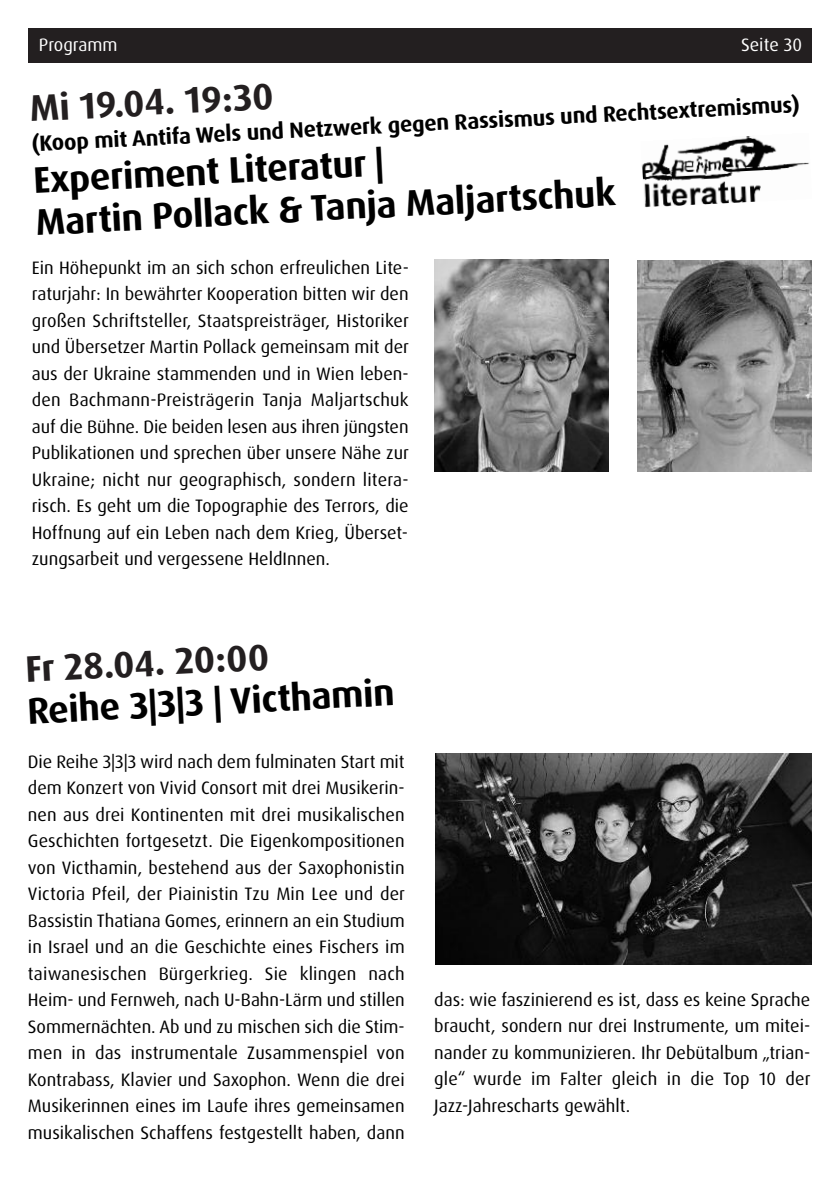
<style>
.page{position:relative;width:840px;height:1191px;background:#fff}
.page>*{position:absolute;margin:0;border:0;box-sizing:border-box;transform-origin:0 0}
.t1{font:700 37px/42px "Dax OT";color:#000}
.t2{font:700 37px "Dax OT";color:#231f20}
.t3{font:700 22px "Dax OT";color:#000}
.t4{font:18px/26.6px "Dax Pro";color:#000;text-align:justify}
.t5{font:18px "Dax OT";color:#fff}
</style>
<div class="page">
<div style="left:28px;top:28px;width:783px;height:34px;background:#231f20"></div>
<img style="left:435px;top:753px;width:376px;height:212px">
<img style="left:637px;top:260px;width:174px;height:211px">
<img style="left:434px;top:260px;width:174px;height:211px">
<img style="left:641px;top:136px;width:168px;height:71px">
<p class="t5" style="left:39px;top:36px;width:80px">Programm</p>
<p class="t5" style="left:740px;top:37px;width:62px">Seite 30</p>
<h1 class="t2" style="left:29px;top:93px;width:245px;rotate:-3deg">Mi 19.04. 19:30</h1>
<p class="t3" style="left:31px;top:134px;width:770px;rotate:-3deg">(Koop mit Antifa Wels und Netzwerk gegen Rassismus und Rechtsextremismus)</p>
<h1 class="t1" style="left:33px;top:162px;width:582px;rotate:-3deg">Experiment Literatur |<br>Martin Pollack &amp; Tanja Maljartschuk</h1>
<p class="t4" style="left:32px;top:255px;width:378px">Ein Höhepunkt im an sich schon erfreulichen Lite&shy;raturjahr: In bewährter Kooperation bitten wir den großen Schriftsteller, Staatspreisträger, Historiker und Übersetzer Martin Pollack gemeinsam mit der aus der Ukraine stammenden und in Wien leben&shy;den Bachmann-Preisträgerin Tanja Maljartschuk auf die Bühne. Die beiden lesen aus ihren jüngsten Publikationen und sprechen über unsere Nähe zur Ukraine; nicht nur geographisch, sondern litera&shy;risch. Es geht um die Topographie des Terrors, die Hoffnung auf ein Leben nach dem Krieg, Überset&shy;zungsarbeit und vergessene HeldInnen.</p>
<h1 class="t2" style="left:24px;top:653px;width:246px;rotate:-3deg">Fr 28.04. 20:00</h1>
<h1 class="t1" style="left:27px;top:693px;width:369px;rotate:-3deg">Reihe 3|3|3 | Victhamin</h1>
<p class="t4" style="left:28px;top:749px;width:378px">Die Reihe 3|3|3 wird nach dem fulminaten Start mit dem Konzert von Vivid Consort mit drei Musikerin&shy;nen aus drei Kontinenten mit drei musikalischen Geschichten fortgesetzt. Die Eigenkompositionen von Victhamin, bestehend aus der Saxophonistin Victoria Pfeil, der Piainistin Tzu Min Lee und der Bassistin Thatiana Gomes, erinnern an ein Studium in Israel und an die Geschichte eines Fischers im taiwanesischen Bürgerkrieg. Sie klingen nach Heim- und Fernweh, nach U-Bahn-Lärm und stillen Sommernächten. Ab und zu mischen sich die Stim&shy;men in das instrumentale Zusammenspiel von Kontrabass, Klavier und Saxophon. Wenn die drei Musikerinnen eines im Laufe ihres gemeinsamen musikalischen Schaffens festgestellt haben, dann</p>
<p class="t4" style="left:434px;top:987px;width:377px">das: wie faszinierend es ist, dass es keine Sprache braucht, sondern nur drei Instrumente, um mitei&shy;nander zu kommunizieren. Ihr Debütalbum „trian&shy;gle“ wurde im Falter gleich in die Top 10 der Jazz-Jahrescharts gewählt.</p>
</div>
